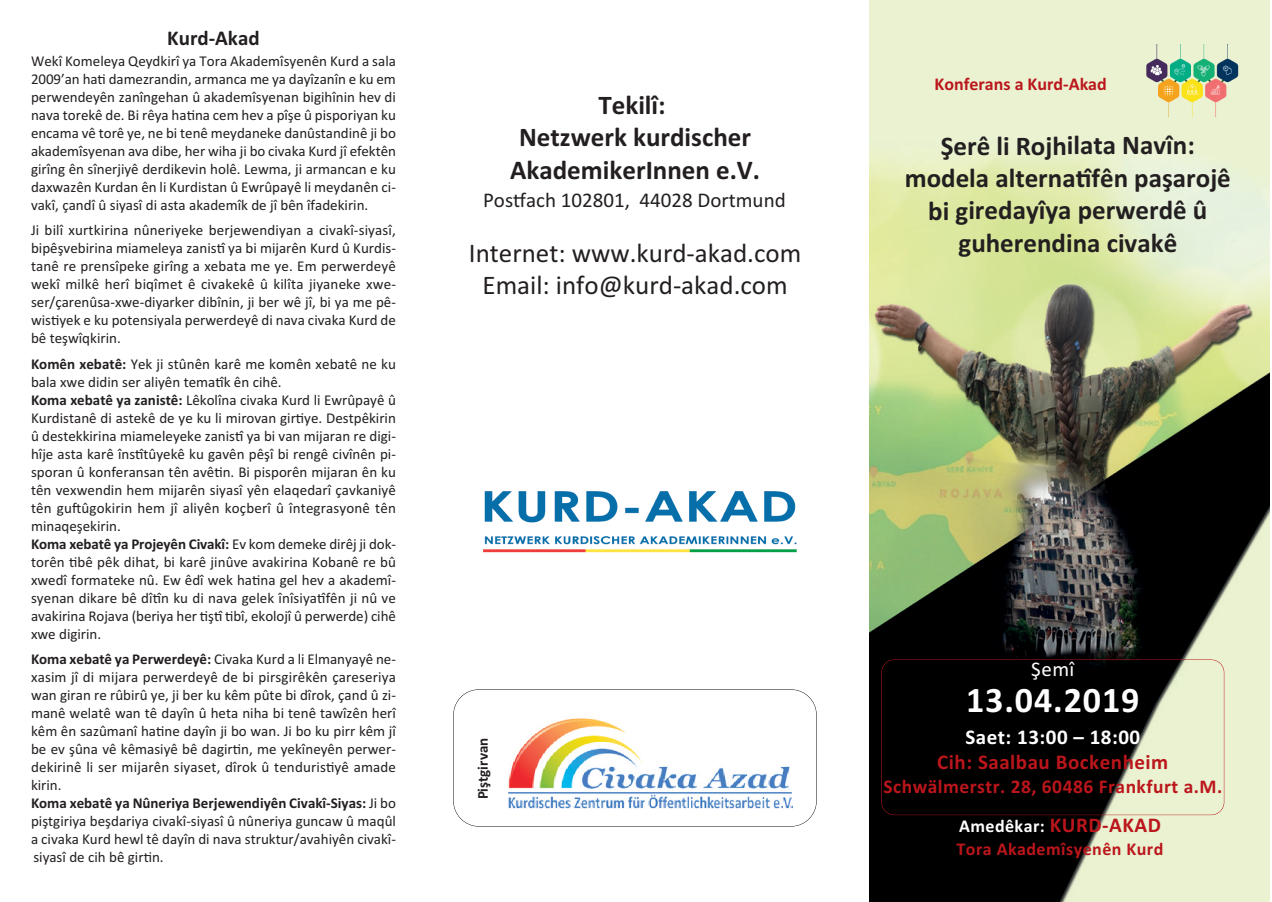
<style>
.page{position:relative;width:1272px;height:902px;background:#fff}
.page>*{position:absolute;margin:0;border:0;box-sizing:border-box;transform-origin:0 0}
.t1{font:700 36px "Calibri";letter-spacing:.025em;color:#fff}
.t2{font:700 27px/32.4px "Calibri";color:#231f20;text-align:center}
.t3{font:27px/32.4px "Calibri";color:#231f20;text-align:center}
.t4{font:21px "Calibri";color:#231f20}
.t5{font:700 21px "Calibri";letter-spacing:.025em;color:#bb161b}
.t6{font:700 21px "Calibri";letter-spacing:.025em;color:#fff}
.t7{font:700 21px "Calibri";color:#231f20}
.t8{font:21px "Calibri";color:#fff}
.t9{font:700 19.5px "Calibri";letter-spacing:.025em;color:#bb161b}
.t10{font:700 18px/23px "Calibri";letter-spacing:.025em;color:#bb161b}
.t11{font:700 18px "Calibri";color:#bb161b}
.t12{font:15px/18px "Calibri";color:#231f20;text-align:justify}
.t13{font:700 15px "Calibri";color:#231f20}
.s1{font-weight:700}
.s2{color:#fff}
.s3{font-size:21px}
</style>
<div class="page">
<img style="left:869px;top:1px;width:399px;height:900px">
<div style="left:23px;top:21px;width:381px;height:859px;border:2px solid #fff;border-radius:22px"></div>
<img style="left:483px;top:491px;width:314px;height:62px">
<div style="left:453px;top:689px;width:363px;height:137px;border:1px solid #231f20;border-radius:26px"></div>
<img style="left:508px;top:718px;width:284px;height:91px">
<div style="left:881px;top:659px;width:343px;height:156px;border:1px solid #bb161b;border-radius:13px"></div>
<img style="left:1146px;top:44px;width:93px;height:75px">
<h3 class="t7" style="left:167px;top:26px;width:94px">Kurd-Akad</h3>
<p class="t12" style="left:31px;top:52px;width:366px">Wekî Komeleya Qeydkirî ya Tora Akademîsyenên Kurd a sala 2009’an hati damezrandin, armanca me ya dayîzanîn e ku em perwendeyên zanîngehan û akademîsyenan bigihînin hev di nava torekê de. Bi rêya hatina cem hev a pîşe û pisporiyan ku encama vê torê ye, ne bi tenê meydaneke danûstandinê ji bo akademîsyenan ava dibe, her wiha ji bo civaka Kurd jî efektên girîng ên sînerjiyê derdikevin holê. Lewma, ji armancan e ku daxwazên Kurdan ên li Kurdistan û Ewrûpayê li meydanên ci&shy;vakî, çandî û siyasî di asta akademîk de jî bên îfadekirin.</p>
<p class="t12" style="left:31px;top:221px;width:366px">Ji bilî xurtkirina nûneriyeke berjewendiyan a civakî-siyasî, bipêşvebirina miameleya zanistî ya bi mijarên Kurd û Kurdis&shy;tanê re prensîpeke girîng a xebata me ye. Em perwerdeyê wekî milkê herî biqîmet ê civakekê û kilîta jiyaneke xwe&shy;ser/çarenûsa-xwe-diyarker dibînin, ji ber wê jî, bi ya me pê&shy;wistiyek e ku potensiyala perwerdeyê di nava civaka Kurd de bê teşwîqkirin.</p>
<p class="t12" style="left:31px;top:354px;width:366px;text-align:left"><span class="s1">Komên xebatê:</span> Yek ji stûnên karê me komên xebatê ne ku bala xwe didin ser aliyên tematîk ên cihê.<br><span class="s1">Koma xebatê ya zanistê:</span> Lêkolîna civaka Kurd li Ewrûpayê û Kurdistanê di astekê de ye ku li mirovan girtiye. Destpêkirin û destekkirina miameleyeke zanistî ya bi van mijaran re digi&shy;hîje asta karê înstîtûyekê ku gavên pêşî bi rengê civînên pi&shy;sporan û konferansan tên avêtin. Bi pisporên mijaran ên ku tên vexwendin hem mijarên siyasî yên elaqedarî çavkaniyê tên guftûgokirin hem jî aliyên koçberî û întegrasyonê tên minaqeşekirin.<br><span class="s1">Koma xebatê ya Projeyên Civakî:</span> Ev kom demeke dirêj ji dok&shy;torên tibê pêk dihat, bi karê jinûve avakirina Kobanê re bû xwedî formateke nû. Ew êdî wek hatina gel hev a akademî&shy;syenan dikare bê dîtîn ku di nava gelek înîsiyatîfên ji nû ve avakirina Rojava (beriya her tiştî tibî, ekolojî û perwerde) cihê xwe digirin.</p>
<p class="t12" style="left:31px;top:649px;width:366px;text-align:left"><span class="s1">Koma xebatê ya Perwerdeyê:</span> Civaka Kurd a li Elmanyayê ne&shy;xasim jî di mijara perwerdeyê de bi pirsgirêkên çareseriya wan giran re rûbirû ye, ji ber ku kêm pûte bi dîrok, çand û zi&shy;manê welatê wan tê dayîn û heta niha bi tenê tawîzên herî kêm ên sazûmanî hatine dayîn ji bo wan. Ji bo ku pirr kêm jî be ev şûna vê kêmasiyê bê dagirtin, me yekîneyên perwer&shy;dekirinê li ser mijarên siyaset, dîrok û tenduristiyê amade kirin.<br><span class="s1">Koma xebatê ya Nûneriya Berjewendiyên Civakî-Siyas:</span> Ji bo piştgiriya beşdariya civakî-siyasî û nûneriya guncaw û maqûl a civaka Kurd hewl tê dayîn di nava struktur/avahiyên civakî&shy;siyasî de cih bê girtin.</p>
<h2 class="t2" style="left:510px;top:88px;width:251px">Tekilî:<br>Netzwerk kurdischer<br>AkademikerInnen e.V.</h2>
<h3 class="t4" style="left:483px;top:187px;width:304px">Postfach 102801, 44028 Dortmund</h3>
<h2 class="t3" style="left:469px;top:236px;width:334px">Internet: www.kurd-akad.com<br>Email: info@kurd-akad.com</h2>
<p class="t13" style="left:474px;top:799px;width:63px;rotate:-90deg">Piştgirvan</p>
<p class="t11" style="left:934px;top:73px;width:174px">Konferans a Kurd-Akad</p>
<h2 class="t2" style="left:904px;top:129px;width:328px">Şerê li Rojhilata Navîn: modela alternatîfên paşarojê bi giredayîya perwerdê û guherendina civakê</h2>
<h3 class="t8" style="left:1031px;top:656px;width:45px">Şemî</h3>
<h1 class="t1" style="left:966px;top:678px;width:175px">13.04.2019</h1>
<h3 class="t6" style="left:965px;top:724px;width:176px">Saet: 13:00 – 18:00</h3>
<h3 class="t5" style="left:937px;top:749px;width:232px">Cih: Saalbau Bockenheim</h3>
<h3 class="t9" style="left:883px;top:775px;width:340px">Schwälmerstr. 28, 60486 Frankfurt a.M.</h3>
<p class="t10" style="left:956px;top:813px;width:208px"><span class="s2">Amedêkar:</span> <span class="s3">KURD-AKAD<br></span>Tora Akademîsyenên Kurd</p>
</div>
